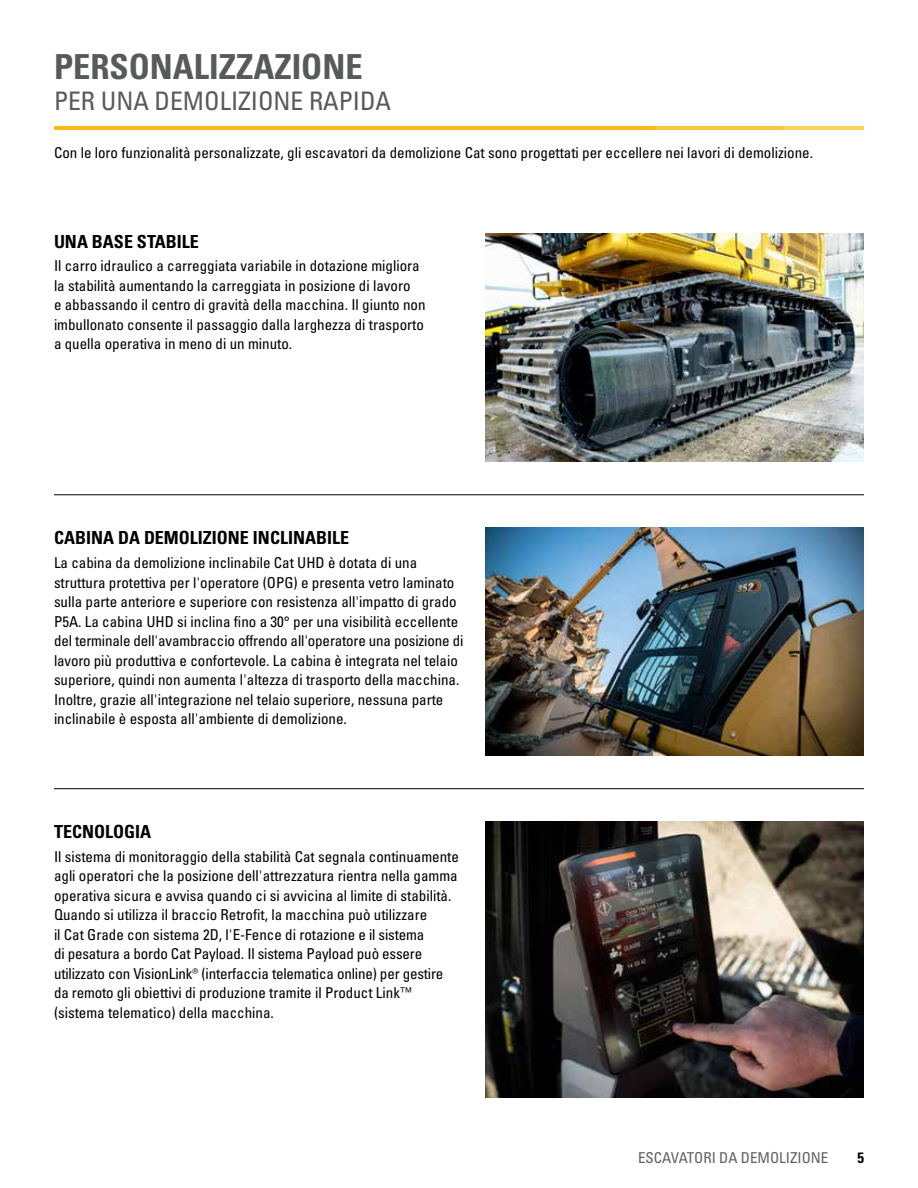
<style>
.page{position:relative;width:918px;height:1188px;background:#fff}
.page>*{position:absolute;margin:0;border:0;box-sizing:border-box;transform-origin:0 0}
.t1{font:34.5px "Univers LTCYR 67 Bold Cond";color:#58595b}
.t2{font:condensed 25.5px "Univers LTCYR 57";color:#58595b}
.t3{font:18px "Univers LTCYR 67 Bold Cond";color:#000}
.t4{font:condensed 15px/19.5px "Univers LTCYR 57";color:#000}
.t5{font:condensed 15px "Univers LTCYR 57";color:#5e6263}
.t6{font:15px "Univers LTCYR 67 Bold Cond";color:#000}
</style>
<div class="page">
<img style="left:485px;top:234px;width:379px;height:228px">
<img style="left:485px;top:528px;width:379px;height:228px">
<hr style="left:54px;top:127px;width:601px;height:3px;background:#fdba12">
<hr style="left:654px;top:127px;width:128px;height:3px;background:#fdba12">
<hr style="left:782px;top:127px;width:82px;height:3px;background:#fdba12">
<img style="left:485px;top:822px;width:379px;height:275px">
<hr style="left:54px;top:495px;width:810px;height:1px;background:#000">
<hr style="left:54px;top:788px;width:810px;height:1px;background:#000">
<h1 class="t1" style="left:54px;top:46px;width:310px">PERSONALIZZAZIONE</h1>
<h2 class="t2" style="left:54px;top:85px;width:339px">PER UNA DEMOLIZIONE RAPIDA</h2>
<p class="t4" style="left:54px;top:142px;width:761px">Con le loro funzionalità personalizzate, gli escavatori da demolizione Cat sono progettati per eccellere nei lavori di demolizione.</p>
<p class="t3" style="left:54px;top:231px;width:146px">UNA BASE STABILE</p>
<p class="t4" style="left:54px;top:256px;width:373px">Il carro idraulico a carreggiata variabile in dotazione migliora la stabilità aumentando la carreggiata in posizione di lavoro<br>e abbassando il centro di gravità della macchina. Il giunto non imbullonato consente il passaggio dalla larghezza di trasporto a quella operativa in meno di un minuto.</p>
<p class="t3" style="left:54px;top:526px;width:297px">CABINA DA DEMOLIZIONE INCLINABILE</p>
<p class="t4" style="left:54px;top:553px;width:411px">La cabina da demolizione inclinabile Cat UHD è dotata di una struttura protettiva per l'operatore (OPG) e presenta vetro laminato sulla parte anteriore e superiore con resistenza all'impatto di grado P5A. La cabina UHD si inclina fino a 30° per una visibilità eccellente del terminale dell'avambraccio offrendo all'operatore una posizione di lavoro più produttiva e confortevole. La cabina è integrata nel telaio superiore, quindi non aumenta l'altezza di trasporto della macchina.<br>Inoltre, grazie all'integrazione nel telaio superiore, nessuna parte inclinabile è esposta all'ambiente di demolizione.</p>
<p class="t3" style="left:54px;top:820px;width:99px">TECNOLOGIA</p>
<p class="t4" style="left:54px;top:846px;width:406px">Il sistema di monitoraggio della stabilità Cat segnala continuamente agli operatori che la posizione dell'attrezzatura rientra nella gamma operativa sicura e avvisa quando ci si avvicina al limite di stabilità.<br>Quando si utilizza il braccio Retrofit, la macchina può utilizzare<br>il Cat Grade con sistema 2D, l'E-Fence di rotazione e il sistema<br>di pesatura a bordo Cat Payload. Il sistema Payload può essere utilizzato con VisionLink® (interfaccia telematica online) per gestire da remoto gli obiettivi di produzione tramite il Product Link™ (sistema telematico) della macchina.</p>
<p class="t5" style="left:638px;top:1148px;width:192px">ESCAVATORI DA DEMOLIZIONE</p>
<p class="t6" style="left:857px;top:1148px;width:8px">5</p>
</div>
